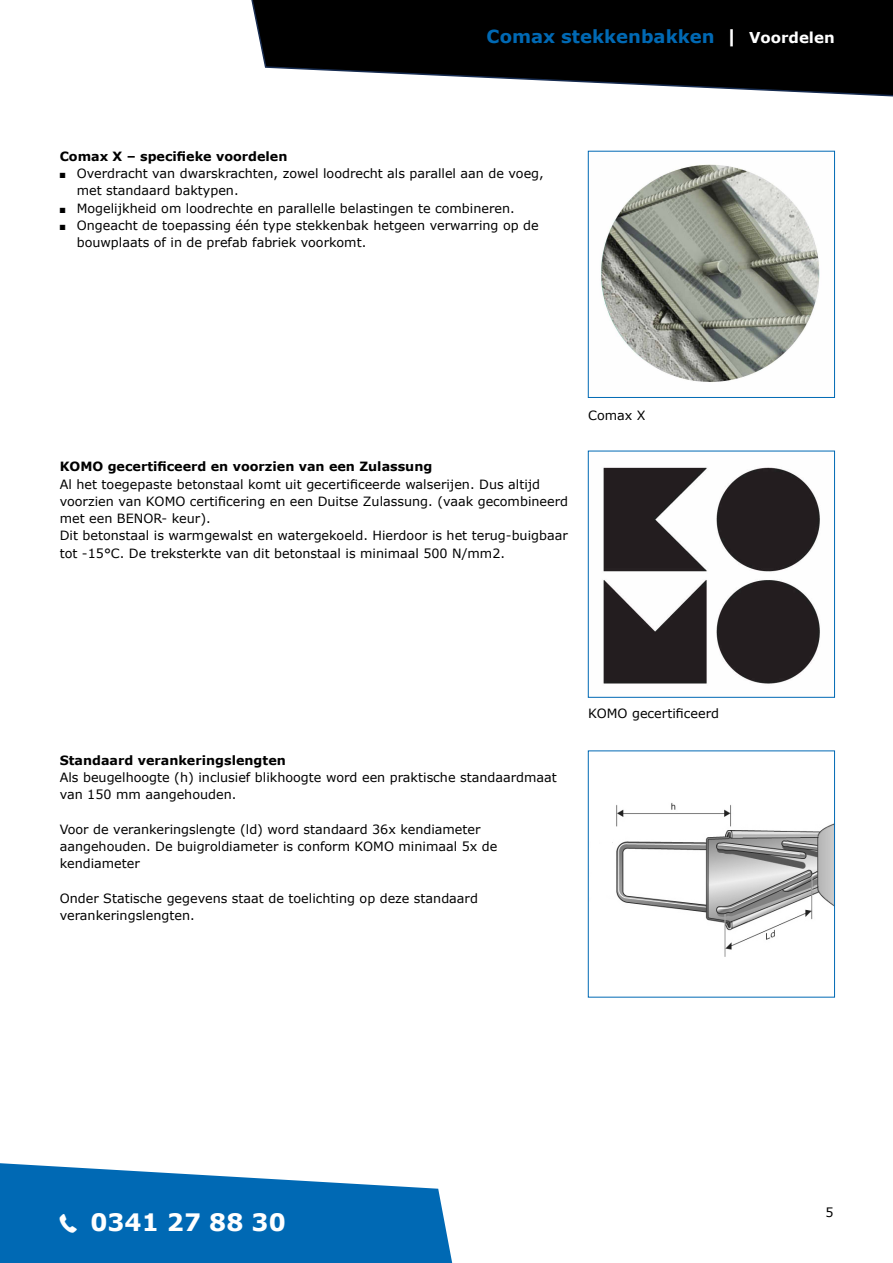
<style>
.page{position:relative;width:893px;height:1263px;background:#fff}
.page>*{position:absolute;margin:0;border:0;box-sizing:border-box;transform-origin:0 0}
.t1{font:700 24px "Verdana";color:#fff}
.t2{font:700 18px "Verdana";color:#0069b4}
.t3{font:12.75px/17.2px "Verdana";color:#000}
.t4{font:700 12.75px "Verdana";color:#000}
.s1{color:#fff}
.s2{font-size:15px;color:#fff}
.s3{font-family:"Social Media Circled";font-weight:400;font-size:42px}
</style>
<div class="page">
<img style="left:600px;top:164px;width:220px;height:218px">
<div style="left:588px;top:151px;width:247px;height:247px;border:1px solid #0069b4"></div>
<img style="left:603px;top:467px;width:217px;height:217px">
<div style="left:588px;top:451px;width:247px;height:246px;border:1px solid #0069b4"></div>
<img style="left:612px;top:803px;width:221px;height:154px">
<div style="left:588px;top:751px;width:247px;height:246px;border:1px solid #0069b4"></div>
<svg style="left:251px;top:0;width:642px;height:97px"></svg>
<svg style="left:1px;top:1163px;width:452px;height:100px;background:#257fbf"></svg>
<svg style="left:0;top:1163px;width:1px;height:100px"></svg>
<h2 class="t2" style="left:487px;top:25px;width:350px">Comax stekkenbakken <span class="s1">|</span> <span class="s2">Voordelen</span></h2>
<p class="t4" style="left:60px;top:148px;width:229px">Comax X – specifieke voordelen</p>
<p class="t3" style="left:77px;top:165px;width:469px;text-indent:-17px">■ Overdracht van dwarskrachten, zowel loodrecht als parallel aan de voeg, met standaard baktypen.</p>
<p class="t3" style="left:60px;top:199px;width:457px">■ Mogelijkheid om loodrechte en parallelle belastingen te combineren.</p>
<p class="t3" style="left:77px;top:217px;width:463px;text-indent:-17px">■ Ongeacht de toepassing één type stekkenbak hetgeen verwarring op de bouwplaats of in de prefab fabriek voorkomt.</p>
<p class="t4" style="left:60px;top:458px;width:374px">KOMO gecertificeerd en voorzien van een Zulassung</p>
<p class="t3" style="left:60px;top:475px;width:510px">Al het toegepaste betonstaal komt uit gecertificeerde walserijen. Dus altijd voorzien van KOMO certificering en een Duitse Zulassung. (vaak gecombineerd met een BENOR- keur).<br>Dit betonstaal is warmgewalst en watergekoeld. Hierdoor is het terug-buigbaar tot -15°C. De treksterkte van dit betonstaal is minimaal 500 N/mm2.</p>
<p class="t3" style="left:588px;top:407px;width:59px">Comax X</p>
<p class="t4" style="left:60px;top:752px;width:228px">Standaard verankeringslengten</p>
<p class="t3" style="left:60px;top:769px;width:499px">Als beugelhoogte (h) inclusief blikhoogte word een praktische standaardmaat van 150 mm aangehouden.</p>
<p class="t3" style="left:60px;top:820px;width:439px">Voor de verankeringslengte (ld) word standaard 36x kendiameter aangehouden. De buigroldiameter is conform KOMO minimaal 5x de kendiameter</p>
<p class="t3" style="left:60px;top:889px;width:420px">Onder Statische gegevens staat de toelichting op deze standaard verankeringslengten.</p>
<p class="t3" style="left:588px;top:705px;width:132px">KOMO gecertificeerd</p>
<h1 class="t1" style="left:46px;top:1207px;width:241px"><span class="s3">¼</span>0341 27 88 30</h1>
<p class="t3" style="left:825px;top:1204px;width:10px">5</p>
</div>
